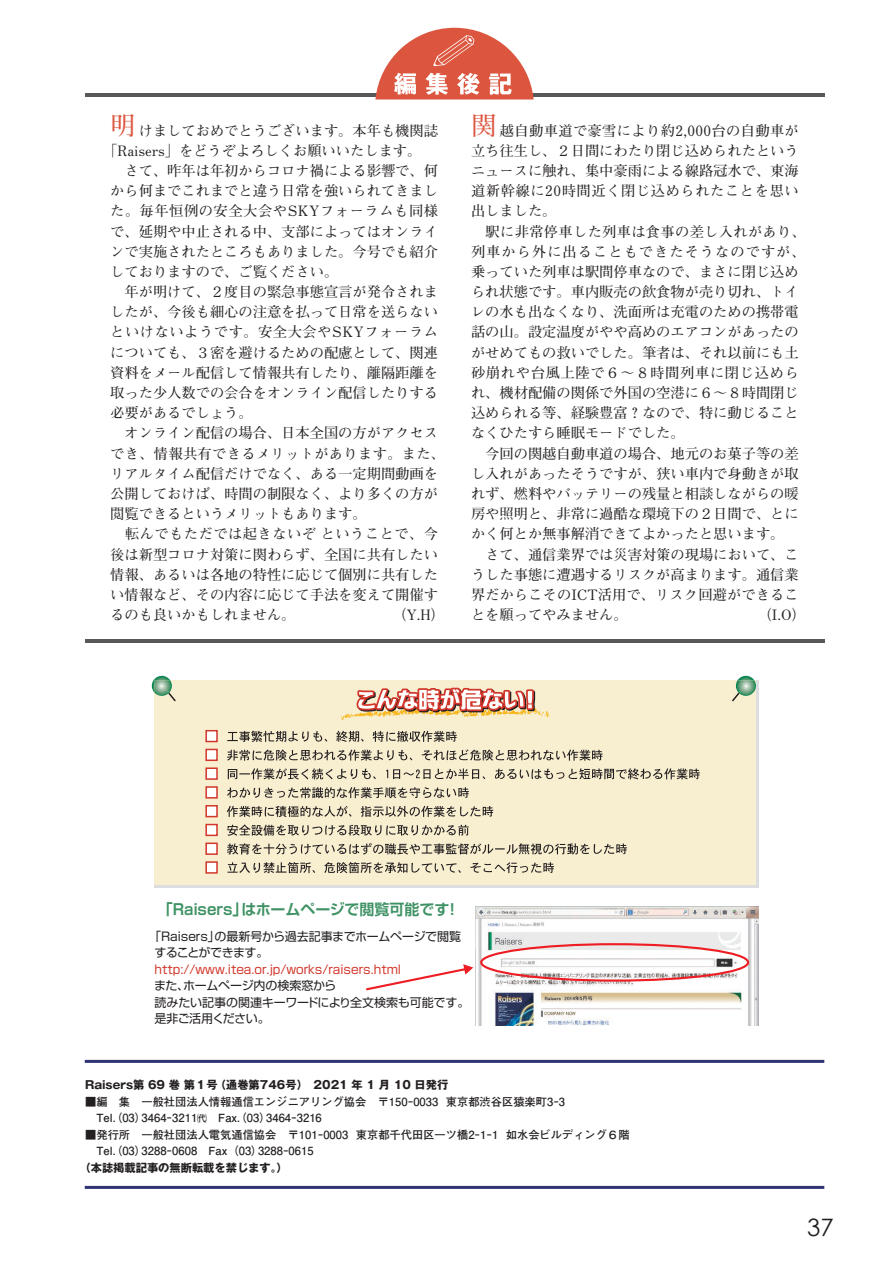
<style>
.page{position:relative;width:893px;height:1263px;background:#fff}
.page>*{position:absolute;margin:0;border:0;box-sizing:border-box;transform-origin:0 0}
.t1{font:700 25.5px "Futo Min A101 Pr 6 N";color:#dc5842}
.t2{font:24px "Century Gothic";color:#231f20}
.t3{font:700 15px "Shin Go Pr 5 De";color:#3f9265}
.t4{font:700 14.25px/20.2px "Futo Min A101 Pr 6 N";color:#231f20;text-align:justify}
.t5{font:12px/16.5px "Shin Go Pr 5";letter-spacing:-.02em;color:#231f20}
.t6{font:12px "Shin Go Pr 5";color:#d1372b}
.t7{font:700 11.25px "Futo Go B101 Pr 6 N";color:#231f20}
.t8{font:700 11.25px "Gothic MB101 Pr 6 N";color:#231f20}
.s1{font-size:9.75px}
</style>
<div class="page">
<hr style="left:85px;top:1060px;width:739px;height:3px;background:#303276">
<hr style="left:85px;top:1186px;width:739px;height:3px;background:#303276">
<hr style="left:85px;top:93px;width:740px;height:3px;background:#57585a">
<svg style="left:375px;top:28px;width:159px;height:72px"></svg>
<hr style="left:85px;top:639px;width:740px;height:3px;background:#57585a">
<div style="left:154px;top:680px;width:601px;height:205px;background:#f8efd1"></div>
<img style="left:152px;top:676px;width:18px;height:16px">
<img style="left:154px;top:680px;width:18px;height:16px">
<svg style="left:163px;top:687px;width:13px;height:14px"></svg>
<img style="left:738px;top:676px;width:16px;height:4px">
<img style="left:736px;top:680px;width:20px;height:16px">
<svg style="left:732px;top:687px;width:12px;height:14px"></svg>
<img style="left:475px;top:907px;width:283px;height:118px">
<div style="left:480px;top:943px;width:269px;height:39px;border:2px solid #ee1d23;border-radius:50%"></div>
<svg style="left:366px;top:964px;width:107px;height:27px"></svg>
<svg style="left:227px;top:731px;width:230px;height:11px"></svg>
<svg style="left:227px;top:749px;width:376px;height:12px"></svg>
<svg style="left:228px;top:768px;width:148px;height:11px"></svg>
<svg style="left:386px;top:768px;width:314px;height:11px"></svg>
<svg style="left:227px;top:787px;width:242px;height:11px"></svg>
<svg style="left:227px;top:806px;width:266px;height:11px"></svg>
<svg style="left:227px;top:824px;width:242px;height:12px"></svg>
<svg style="left:227px;top:843px;width:400px;height:12px"></svg>
<svg style="left:227px;top:862px;width:327px;height:11px"></svg>
<div style="left:206px;top:731px;width:11px;height:10px;background:#fff"></div>
<div style="left:205px;top:730px;width:13px;height:12px;border:2px solid #d1372b"></div>
<div style="left:206px;top:749px;width:11px;height:11px;background:#fff"></div>
<div style="left:205px;top:749px;width:13px;height:12px;border:2px solid #d1372b"></div>
<div style="left:206px;top:768px;width:11px;height:11px;background:#fff"></div>
<div style="left:205px;top:767px;width:13px;height:13px;border:2px solid #d1372b"></div>
<div style="left:206px;top:787px;width:11px;height:11px;background:#fff"></div>
<div style="left:205px;top:786px;width:13px;height:12px;border:2px solid #d1372b"></div>
<div style="left:206px;top:806px;width:11px;height:11px;background:#fff"></div>
<div style="left:205px;top:805px;width:13px;height:12px;border:2px solid #d1372b"></div>
<div style="left:206px;top:824px;width:11px;height:11px;background:#fff"></div>
<div style="left:205px;top:824px;width:13px;height:12px;border:2px solid #d1372b"></div>
<div style="left:206px;top:843px;width:11px;height:11px;background:#fff"></div>
<div style="left:205px;top:842px;width:13px;height:13px;border:2px solid #d1372b"></div>
<div style="left:206px;top:862px;width:11px;height:11px;background:#fff"></div>
<div style="left:205px;top:861px;width:13px;height:13px;border:2px solid #d1372b"></div>
<svg style="left:341px;top:688px;width:209px;height:32px"></svg>
<p class="t1" style="left:110px;top:105px;width:27px">明</p>
<p class="t1" style="left:471px;top:105px;width:27px">関</p>
<p class="t4" style="left:103px;top:119px;width:336px;text-indent:7px">　　けましておめでとうございます。本年も機関誌「Raisers」をどうぞよろしくお願いいたします。</p>
<p class="t4" style="left:110px;top:160px;width:329px">　さて、昨年は年初からコロナ禍による影響で、何から何までこれまでと違う日常を強いられてきました。毎年恒例の安全大会やSKYフォーラムも同様で、延期や中止される中、支部によってはオンラインで実施されたところもありました。今号でも紹介しておりますので、ご覧ください。</p>
<p class="t4" style="left:110px;top:281px;width:329px">　年が明けて、２度目の緊急事態宣言が発令されましたが、今後も細心の注意を払って日常を送らないといけないようです。安全大会やSKYフォーラムについても、３密を避けるための配慮として、関連資料をメール配信して情報共有したり、離隔距離を取った少人数での会合をオンライン配信したりする必要があるでしょう。</p>
<p class="t4" style="left:110px;top:422px;width:336px;text-align:left">　オンライン配信の場合、日本全国の方がアクセスでき、情報共有できるメリットがあります。また、リアルタイム配信だけでなく、ある一定期間動画を公開しておけば、時間の制限なく、より多くの方が閲覧できるというメリットもあります。</p>
<p class="t4" style="left:110px;top:523px;width:329px">　転んでもただでは起きないぞ ということで、今後は新型コロナ対策に関わらず、全国に共有したい情報、あるいは各地の特性に応じて個別に共有したい情報など、その内容に応じて手法を変えて開催するのも良いかもしれません。</p>
<p class="t4" style="left:471px;top:119px;width:329px">　　越自動車道で豪雪により約2,000台の自動車が立ち往生し、２日間にわたり閉じ込められたというニュースに触れ、集中豪雨による線路冠水で、東海道新幹線に20時間近く閉じ込められたことを思い出しました。</p>
<p class="t4" style="left:471px;top:220px;width:336px;text-align:left">　駅に非常停車した列車は食事の差し入れがあり、列車から外に出ることもできたそうなのですが、乗っていた列車は駅間停車なので、まさに閉じ込められ状態です。車内販売の飲食物が売り切れ、トイレの水も出なくなり、洗面所は充電のための携帯電話の山。設定温度がやや高めのエアコンがあったのがせめてもの救いでした。筆者は、それ以前にも土砂崩れや台風上陸で６～８時間列車に閉じ込められ、機材配備の関係で外国の空港に６～８時間閉じ込められる等、経験豊富？なので、特に動じることなくひたすら睡眠モードでした。</p>
<p class="t4" style="left:471px;top:443px;width:329px">　今回の関越自動車道の場合、地元のお菓子等の差し入れがあったそうですが、狭い車内で身動きが取れず、燃料やバッテリーの残量と相談しながらの暖房や照明と、非常に過酷な環境下の２日間で、とにかく何とか無事解消できてよかったと思います。</p>
<p class="t4" style="left:471px;top:543px;width:329px">　さて、通信業界では災害対策の現場において、こうした事態に遭遇するリスクが高まります。通信業界だからこそのICT活用で、リスク回避ができることを願ってやみません。</p>
<p class="t4" style="left:392px;top:604px;width:55px">（Y.H）</p>
<p class="t4" style="left:758px;top:604px;width:50px">（I.O）</p>
<p class="t3" style="left:158px;top:897px;width:303px">「Raisers」はホームページで閲覧可能です！</p>
<p class="t5" style="left:155px;top:927px;width:308px;text-indent:-5px">「Raisers」の最新号から過去記事までホームページで閲覧することができます。</p>
<p class="t6" style="left:155px;top:959px;width:248px">http://www.itea.or.jp/works/raisers.html</p>
<p class="t5" style="left:154px;top:976px;width:317px">また、ホームページ内の検索窓から<br>読みたい記事の関連キーワードにより全文検索も可能です。是非ご活用ください。</p>
<p class="t8" style="left:85px;top:1076px;width:365px">Raisers第 69 巻 第１号（通巻第746号） 2021 年 1 月 10 日発行</p>
<p class="t7" style="left:85px;top:1092px;width:482px">■編　集　一般社団法人情報通信エンジニアリング協会　〒150−0033 東京都渋谷区猿楽町3−3</p>
<p class="t7" style="left:85px;top:1109px;width:238px">　Tel.（03）3464−3211<span class="s1">㈹</span>　Fax.（03）3464−3216</p>
<p class="t7" style="left:85px;top:1125px;width:546px">■発行所　一般社団法人電気通信協会　〒101−0003 東京都千代田区一ツ橋2−1−1 如水会ビルディング６階</p>
<p class="t7" style="left:85px;top:1142px;width:230px">　Tel.（03）3288−0608　Fax（03）3288−0615</p>
<p class="t8" style="left:80px;top:1158px;width:210px">（本誌掲載記事の無断転載を禁じます。）</p>
<h2 class="t2" style="left:807px;top:1210px;width:28px">37</h2>
</div>
